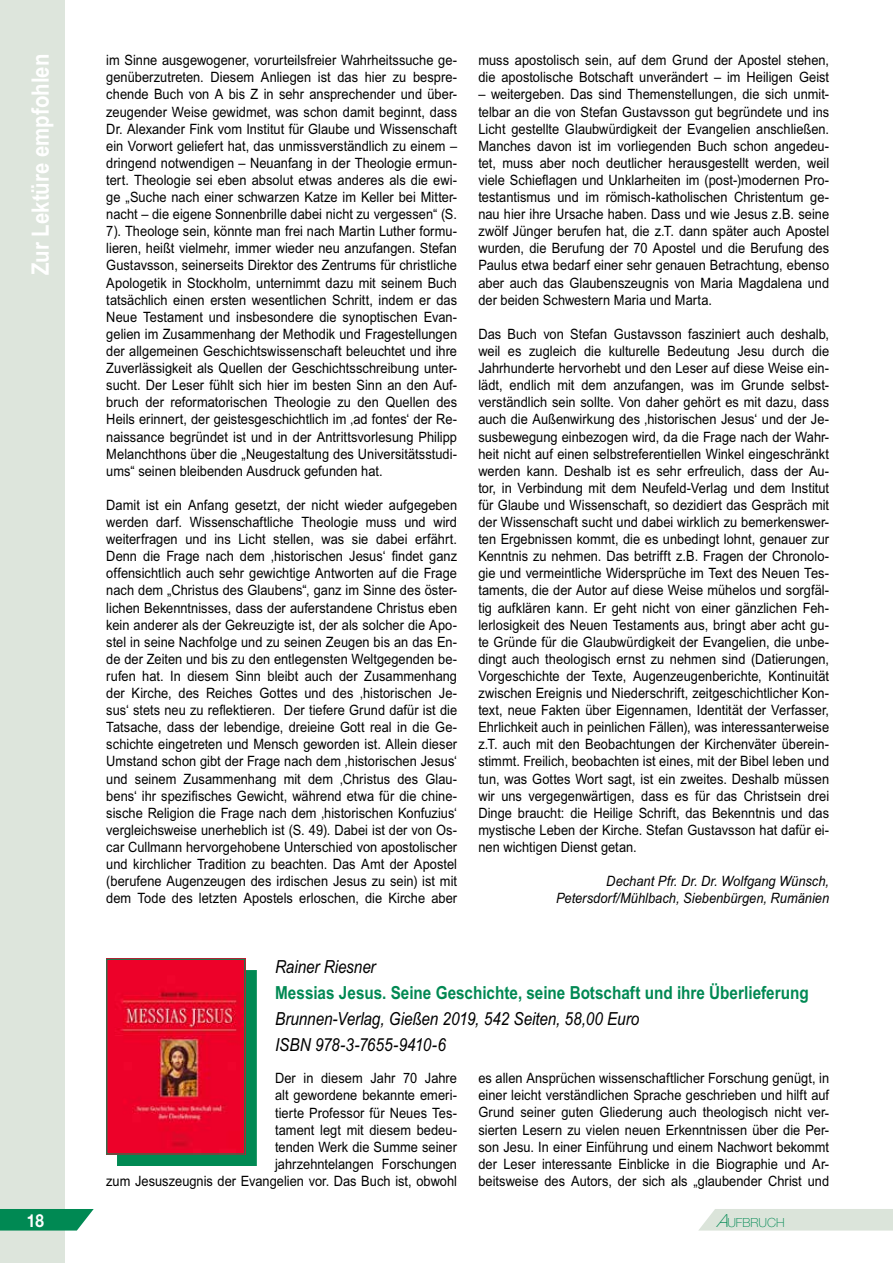
<style>
.page{position:relative;width:893px;height:1263px;background:#fff}
.page>*{position:absolute;margin:0;border:0;box-sizing:border-box;transform-origin:0 0}
.t1{font:700 24px "Arial";color:#fff;scale:.85 1}
.t2{font:italic 18px/25.8px "Arial";letter-spacing:-.01em;color:#000;scale:.85 1}
.t3{font:700 18px "Arial";color:#008953;scale:.85 1}
.t4{font:700 18px "Helvetica Neue";color:#fff;scale:.85 1}
.t5{font:14.25px/17.1px "Arial";letter-spacing:.005em;color:#000;text-align:justify;scale:.9 1}
.t6{font:italic 14.25px/17.1px "Arial";letter-spacing:.005em;color:#000;text-align:right;scale:.9 1}
.t7{font:100 12.6px "Helvetica Neue";color:#008953}
.s1{font-style:italic;font-size:18px}
</style>
<div class="page">
<div style="left:699px;top:1209px;width:194px;height:21px;background:#dbe4da"></div>
<div style="left:0;top:0;width:65px;height:1263px;background:#dde5dc"></div>
<svg style="left:0;top:1209px;width:94px;height:21px;background:#179362"></svg>
<div style="left:117px;top:970px;width:139px;height:195px;background:#008953"></div>
<img style="left:108px;top:961px;width:135px;height:191px">
<div style="left:106px;top:959px;width:139px;height:195px;border:1px solid #008953"></div>
<h1 class="t1" style="left:27px;top:275px;width:262px;rotate:-90deg">Zur Lektüre empfohlen</h1>
<p class="t5" style="left:106px;top:52px;width:391px">im Sinne ausgewogener, vorurteilsfreier Wahrheitssuche ge&shy;genüberzutreten. Diesem Anliegen ist das hier zu bespre&shy;chende Buch von A bis Z in sehr ansprechender und über&shy;zeugender Weise gewidmet, was schon damit beginnt, dass Dr. Alexander Fink vom Institut für Glaube und Wissenschaft ein Vorwort geliefert hat, das unmissverständlich zu einem – dringend notwendigen – Neuanfang in der Theologie ermun&shy;tert. Theologie sei eben absolut etwas anderes als die ewi&shy;ge „Suche nach einer schwarzen Katze im Keller bei Mitter&shy;nacht – die eigene Sonnenbrille dabei nicht zu vergessen“ (S.<br>7). Theologe sein, könnte man frei nach Martin Luther formu&shy;lieren, heißt vielmehr, immer wieder neu anzufangen. Stefan Gustavsson, seinerseits Direktor des Zentrums für christliche Apologetik in Stockholm, unternimmt dazu mit seinem Buch tatsächlich einen ersten wesentlichen Schritt, indem er das Neue Testament und insbesondere die synoptischen Evan&shy;gelien im Zusammenhang der Methodik und Fragestellungen der allgemeinen Geschichtswissenschaft beleuchtet und ihre Zuverlässigkeit als Quellen der Geschichtsschreibung unter&shy;sucht. Der Leser fühlt sich hier im besten Sinn an den Auf&shy;bruch der reformatorischen Theologie zu den Quellen des Heils erinnert, der geistesgeschichtlich im ‚ad fontes‘ der Re&shy;naissance begründet ist und in der Antrittsvorlesung Philipp Melanchthons über die „Neugestaltung des Universitätsstudi&shy;ums“ seinen bleibenden Ausdruck gefunden hat.</p>
<p class="t5" style="left:106px;top:496px;width:391px">Damit ist ein Anfang gesetzt, der nicht wieder aufgegeben werden darf. Wissenschaftliche Theologie muss und wird weiterfragen und ins Licht stellen, was sie dabei erfährt.<br>Denn die Frage nach dem ‚historischen Jesus‘ findet ganz offensichtlich auch sehr gewichtige Antworten auf die Frage nach dem „Christus des Glaubens“, ganz im Sinne des öster&shy;lichen Bekenntnisses, dass der auferstandene Christus eben kein anderer als der Gekreuzigte ist, der als solcher die Apo&shy;stel in seine Nachfolge und zu seinen Zeugen bis an das En&shy;de der Zeiten und bis zu den entlegensten Weltgegenden be&shy;rufen hat. In diesem Sinn bleibt auch der Zusammenhang der Kirche, des Reiches Gottes und des ‚historischen Je&shy;sus‘ stets neu zu reflektieren. Der tiefere Grund dafür ist die Tatsache, dass der lebendige, dreieine Gott real in die Ge&shy;schichte eingetreten und Mensch geworden ist. Allein dieser Umstand schon gibt der Frage nach dem ‚historischen Jesus‘ und seinem Zusammenhang mit dem ‚Christus des Glau&shy;bens‘ ihr spezifisches Gewicht, während etwa für die chine&shy;sische Religion die Frage nach dem ‚historischen Konfuzius‘ vergleichsweise unerheblich ist (S. 49). Dabei ist der von Os&shy;car Cullmann hervorgehobene Unterschied von apostolischer und kirchlicher Tradition zu beachten. Das Amt der Apostel (berufene Augenzeugen des irdischen Jesus zu sein) ist mit dem Tode des letzten Apostels erloschen, die Kirche aber</p>
<p class="t5" style="left:478px;top:52px;width:391px">muss apostolisch sein, auf dem Grund der Apostel stehen, die apostolische Botschaft unverändert – im Heiligen Geist</p>
<p class="t5" style="left:478px;top:86px;width:391px">– weitergeben. Das sind Themenstellungen, die sich unmit&shy;telbar an die von Stefan Gustavsson gut begründete und ins Licht gestellte Glaubwürdigkeit der Evangelien anschließen.<br>Manches davon ist im vorliegenden Buch schon angedeu&shy;tet, muss aber noch deutlicher herausgestellt werden, weil viele Schieflagen und Unklarheiten im (post-)modernen Pro&shy;testantismus und im römisch-katholischen Christentum ge&shy;nau hier ihre Ursache haben. Dass und wie Jesus z.B. seine zwölf Jünger berufen hat, die z.T. dann später auch Apostel wurden, die Berufung der 70 Apostel und die Berufung des Paulus etwa bedarf einer sehr genauen Betrachtung, ebenso aber auch das Glaubenszeugnis von Maria Magdalena und der beiden Schwestern Maria und Marta.</p>
<p class="t5" style="left:478px;top:325px;width:391px">Das Buch von Stefan Gustavsson fasziniert auch deshalb, weil es zugleich die kulturelle Bedeutung Jesu durch die Jahrhunderte hervorhebt und den Leser auf diese Weise ein&shy;lädt, endlich mit dem anzufangen, was im Grunde selbst&shy;verständlich sein sollte. Von daher gehört es mit dazu, dass auch die Außenwirkung des ‚historischen Jesus‘ und der Je&shy;susbewegung einbezogen wird, da die Frage nach der Wahr&shy;heit nicht auf einen selbstreferentiellen Winkel eingeschränkt werden kann. Deshalb ist es sehr erfreulich, dass der Au&shy;tor, in Verbindung mit dem Neufeld-Verlag und dem Institut für Glaube und Wissenschaft, so dezidiert das Gespräch mit der Wissenschaft sucht und dabei wirklich zu bemerkenswer&shy;ten Ergebnissen kommt, die es unbedingt lohnt, genauer zur Kenntnis zu nehmen. Das betrifft z.B. Fragen der Chronolo&shy;gie und vermeintliche Widersprüche im Text des Neuen Tes&shy;taments, die der Autor auf diese Weise mühelos und sorgfäl&shy;tig aufklären kann. Er geht nicht von einer gänzlichen Feh&shy;lerlosigkeit des Neuen Testaments aus, bringt aber acht gu&shy;te Gründe für die Glaubwürdigkeit der Evangelien, die unbe&shy;dingt auch theologisch ernst zu nehmen sind (Datierungen, Vorgeschichte der Texte, Augenzeugenberichte, Kontinuität zwischen Ereignis und Niederschrift, zeitgeschichtlicher Kon&shy;text, neue Fakten über Eigennamen, Identität der Verfasser, Ehrlichkeit auch in peinlichen Fällen), was interessanterweise z.T. auch mit den Beobachtungen der Kirchenväter überein&shy;stimmt. Freilich, beobachten ist eines, mit der Bibel leben und tun, was Gottes Wort sagt, ist ein zweites. Deshalb müssen wir uns vergegenwärtigen, dass es für das Christsein drei Dinge braucht: die Heilige Schrift, das Bekenntnis und das mystische Leben der Kirche. Stefan Gustavsson hat dafür ei&shy;nen wichtigen Dienst getan.</p>
<p class="t6" style="left:556px;top:872px;width:305px">Dechant Pfr. Dr. Dr. Wolfgang Wünsch,<br>Petersdorf/Mühlbach, Siebenbürgen, Rumänien</p>
<p class="t2" style="left:275px;top:954px;width:120px">Rainer Riesner</p>
<p class="t3" style="left:275px;top:982px;width:629px">Messias Jesus. Seine Geschichte, seine Botschaft und ihre Überlieferung</p>
<p class="t2" style="left:275px;top:1005px;width:430px">Brunnen-Verlag, Gießen 2019, 542 Seiten, 58,00 Euro<br>ISBN 978-3-7655-9410-6</p>
<p class="t5" style="left:106px;top:1069px;width:391px;text-align:right">Der in diesem Jahr 70 Jahre<br>alt gewordene bekannte emeri-<br>tierte Professor für Neues Tes-<br>tament legt mit diesem bedeu-<br>tenden Werk die Summe seiner<br>jahrzehntelangen Forschungen<br>zum Jesuszeugnis der Evangelien vor. Das Buch ist, obwohl</p>
<p class="t5" style="left:478px;top:1069px;width:391px">es allen Ansprüchen wissenschaftlicher Forschung genügt, in einer leicht verständlichen Sprache geschrieben und hilft auf Grund seiner guten Gliederung auch theologisch nicht ver&shy;sierten Lesern zu vielen neuen Erkenntnissen über die Per&shy;son Jesu. In einer Einführung und einem Nachwort bekommt der Leser interessante Einblicke in die Biographie und Ar&shy;beitsweise des Autors, der sich als „glaubender Christ und</p>
<p class="t4" style="left:27px;top:1209px;width:22px">18</p>
<p class="t7" style="left:716px;top:1215px;width:70px"><span class="s1">A</span>UFBRUCH</p>
</div>
